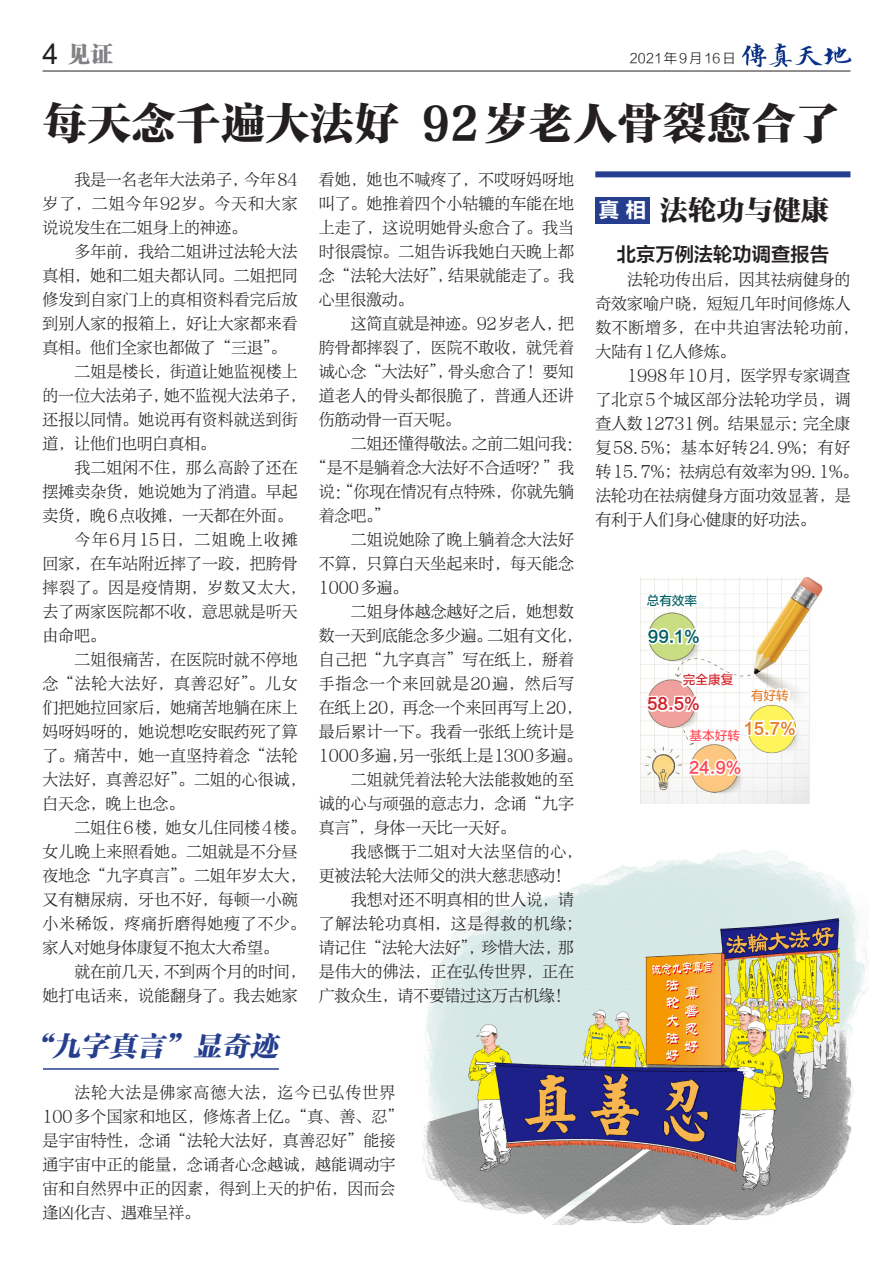
<style>
.page{position:relative;width:893px;height:1263px;background:#fff}
.page>*{position:absolute;margin:0;border:0;box-sizing:border-box;transform-origin:0 0}
.大题目{font:45px "FZTYSK GBK1 0";color:#231f20}
.小题目{font:italic 28.5px "FZTYSK GBK1 0";color:#253f8e}
.小题目-2{font:28.5px "FZTYSK GBK1 0";color:#231f20}
.t1{font:22.5px "FZCSK GBK1 0";color:#808285}
.t2{font:21px "FZLTCHK GBK1 0";color:#fff}
.小标题{font:19.5px "FZLTZCHK GBK1 0";color:#231f20}
.正文{font:16.05px/24px "FZXYSK GBK1 0";letter-spacing:.005em;color:#231f20}
.图释{font:15.75px "FZLTCHK GBK1 0";color:#015e63}
.图释-2{font:15.75px "FZLTCHK GBK1 0";color:#d1232a}
.图释-3{font:15.75px "FZLTCHK GBK1 0";color:#ff4b57}
.图释-4{font:15.75px "FZLTCHK GBK1 0";color:#e4802c}
.图释-5{font:13.5px "FZLTXHK";letter-spacing:.125em;color:#231f20}
.图释-6{font:12.6px "FZLTZHUNHK GBK1 0";color:#015e63}
.图释-7{font:12.6px "FZLTZHUNHK GBK1 0";color:#d1232a}
.图释-8{font:12.6px "FZLTZHUNHK GBK1 0";color:#ff4b57}
.图释-9{font:12.6px "FZLTZHUNHK GBK1 0";color:#e4802c}
.s1{font-family:"Arial";font-size:28.5px;color:#231f20}
</style>
<div class="page">
<hr style="left:43px;top:71px;width:807px;height:1px;background:#231f20">
<img style="left:423px;top:850px;width:446px;height:374px">
<img style="left:742px;top:43px;width:110px;height:25px">
<div style="left:595px;top:171px;width:255px;height:6px;background:#253f8e"></div>
<hr style="left:43px;top:1068px;width:236px;height:2px;background:#253f8e">
<img style="left:640px;top:577px;width:182px;height:226px">
<svg style="left:640px;top:577px;width:61px;height:38px"></svg>
<svg style="left:686px;top:754px;width:58px;height:24px"></svg>
<svg style="left:644px;top:626px;width:154px;height:120px"></svg>
<div style="left:595px;top:197px;width:55px;height:26px;background:#253f8e"></div>
<p class="t1" style="left:43px;top:41px;width:72px"><span class="s1">4</span> 见证</p>
<p class="图释-5" style="left:630px;top:51px;width:108px">2021年9月16日</p>
<p class="大题目" style="left:43px;top:100px;width:799px">每天念千遍大法好 92岁老人骨裂愈合了</p>
<p class="正文" style="left:43px;top:168px;width:257px;text-align:right">我是一名老年大法弟子，今年84<br>岁了，二姐今年92岁。今天和大家</p>
<p class="正文" style="left:43px;top:216px;width:206px">说说发生在二姐身上的神迹。</p>
<p class="正文" style="left:43px;top:240px;width:257px;text-align:justify;text-indent:32px">多年前，我给二姐讲过法轮大法真相，她和二姐夫都认同。二姐把同修发到自家门上的真相资料看完后放到别人家的报箱上，好让大家都来看真相。他们全家也都做了“三退”。</p>
<p class="正文" style="left:43px;top:360px;width:265px;text-indent:32px">二姐是楼长，街道让她监视楼上的一位大法弟子，她不监视大法弟子，还报以同情。她说再有资料就送到街道，让他们也明白真相。</p>
<p class="正文" style="left:43px;top:456px;width:257px;text-align:justify;text-indent:32px">我二姐闲不住，那么高龄了还在摆摊卖杂货，她说她为了消遣。早起卖货，晚6点收摊，一天都在外面。</p>
<p class="正文" style="left:43px;top:528px;width:265px;text-indent:32px">今年6月15日，二姐晚上收摊回家，在车站附近摔了一跤，把胯骨摔裂了。因是疫情期，岁数又太大，去了两家医院都不收，意思就是听天由命吧。</p>
<p class="正文" style="left:43px;top:648px;width:265px;text-indent:32px">二姐很痛苦，在医院时就不停地念“法轮大法好，真善忍好”。儿女们把她拉回家后，她痛苦地躺在床上妈呀妈呀的，她说想吃安眠药死了算了。痛苦中，她一直坚持着念“法轮大法好，真善忍好”。二姐的心很诚，白天念，晚上也念。</p>
<p class="正文" style="left:43px;top:816px;width:265px;text-indent:32px">二姐住6楼，她女儿住同楼4楼。女儿晚上来照看她。二姐就是不分昼夜地念“九字真言”。二姐年岁太大，又有糖尿病，牙也不好，每顿一小碗小米稀饭，疼痛折磨得她瘦了不少。家人对她身体康复不抱太大希望。</p>
<p class="正文" style="left:43px;top:960px;width:265px;text-indent:32px">就在前几天，不到两个月的时间，她打电话来，说能翻身了。我去她家</p>
<p class="小题目" style="left:24px;top:1031px;width:261px">“九字真言”显奇迹</p>
<p class="正文" style="left:319px;top:168px;width:257px;text-align:justify">看她，她也不喊疼了，不哎呀妈呀地叫了。她推着四个小轱辘的车能在地上走了，这说明她骨头愈合了。我当时很震惊。二姐告诉我她白天晚上都</p>
<p class="正文" style="left:319px;top:264px;width:257px">念“法轮大法好”，结果就能走了。我</p>
<p class="正文" style="left:319px;top:288px;width:96px">心里很激动。</p>
<p class="正文" style="left:351px;top:312px;width:225px">这简直就是神迹。92岁老人，把</p>
<p class="正文" style="left:319px;top:336px;width:257px">胯骨都摔裂了，医院不敢收，就凭着诚心念“大法好”，骨头愈合了！要知</p>
<p class="正文" style="left:319px;top:384px;width:257px">道老人的骨头都很脆了，普通人还讲伤筋动骨一百天呢。</p>
<p class="正文" style="left:351px;top:432px;width:233px">二姐还懂得敬法。之前二姐问我：</p>
<p class="正文" style="left:311px;top:456px;width:265px">“是不是躺着念大法好不合适呀？”我</p>
<p class="正文" style="left:319px;top:480px;width:257px">说：“你现在情况有点特殊，你就先躺</p>
<p class="正文" style="left:319px;top:504px;width:72px">着念吧。”</p>
<p class="正文" style="left:319px;top:528px;width:257px;text-align:justify;text-indent:32px">二姐说她除了晚上躺着念大法好不算，只算白天坐起来时，每天能念1000多遍。</p>
<p class="正文" style="left:319px;top:600px;width:265px;text-indent:32px">二姐身体越念越好之后，她想数数一天到底能念多少遍。二姐有文化，自己把“九字真言”写在纸上，掰着手指念一个来回就是20遍，然后写在纸上20，再念一个来回再写上20，最后累计一下。我看一张纸上统计是<br>1000多遍，另一张纸上是1300多遍。</p>
<p class="正文" style="left:319px;top:768px;width:257px;text-align:justify;text-indent:32px">二姐就凭着法轮大法能救她的至诚的心与顽强的意志力，念诵“九字真言”，身体一天比一天好。</p>
<p class="正文" style="left:319px;top:840px;width:265px;text-indent:32px">我感慨于二姐对大法坚信的心，更被法轮大法师父的洪大慈悲感动！</p>
<p class="正文" style="left:319px;top:888px;width:265px;text-indent:32px">我想对还不明真相的世人说，请了解法轮功真相，这是得救的机缘；请记住“法轮大法好”，珍惜大法，那</p>
<p class="正文" style="left:319px;top:960px;width:257px">是伟大的佛法，正在弘传世界，正在广救众生，请不要错过这万古机缘！</p>
<p class="正文" style="left:43px;top:1081px;width:362px;text-indent:32px">法轮大法是佛家高德大法，迄今已弘传世界<br>100多个国家和地区，修炼者上亿。“真、善、忍”是宇宙特性，念诵“法轮大法好，真善忍好”能接通宇宙中正的能量，念诵者心念越诚，越能调动宇宙和自然界中正的因素，得到上天的护佑，因而会逢凶化吉、遇难呈祥。</p>
<p class="t2" style="left:599px;top:199px;width:49px">真 相</p>
<p class="小题目-2" style="left:660px;top:196px;width:171px">法轮功与健康</p>
<p class="小标题" style="left:617px;top:244px;width:214px">北京万例法轮功调查报告</p>
<p class="正文" style="left:595px;top:268px;width:265px;text-indent:32px">法轮功传出后，因其祛病健身的奇效家喻户晓，短短几年时间修炼人数不断增多，在中共迫害法轮功前，大陆有1亿人修炼。</p>
<p class="正文" style="left:627px;top:364px;width:225px">1998年10月，医学界专家调查</p>
<p class="正文" style="left:595px;top:388px;width:257px">了北京5个城区部分法轮功学员，调查人数12731例。结果显示：完全康</p>
<p class="正文" style="left:595px;top:436px;width:265px">复58.5%；基本好转24.9%；有好转15.7%；祛病总有效率为99.1%。法轮功在祛病健身方面功效显著，是有利于人们身心健康的好功法。</p>
<p class="图释-6" style="left:647px;top:594px;width:52px">总有效率</p>
<p class="图释" style="left:648px;top:628px;width:54px">99.1%</p>
<p class="图释-7" style="left:683px;top:673px;width:52px">完全康复</p>
<p class="图释-2" style="left:647px;top:695px;width:54px">58.5%</p>
<p class="图释-9" style="left:751px;top:689px;width:39px">有好转</p>
<p class="图释-4" style="left:744px;top:719px;width:53px">15.7%</p>
<p class="图释-8" style="left:689px;top:729px;width:52px">基本好转</p>
<p class="图释-3" style="left:689px;top:759px;width:54px">24.9%</p>
</div>
